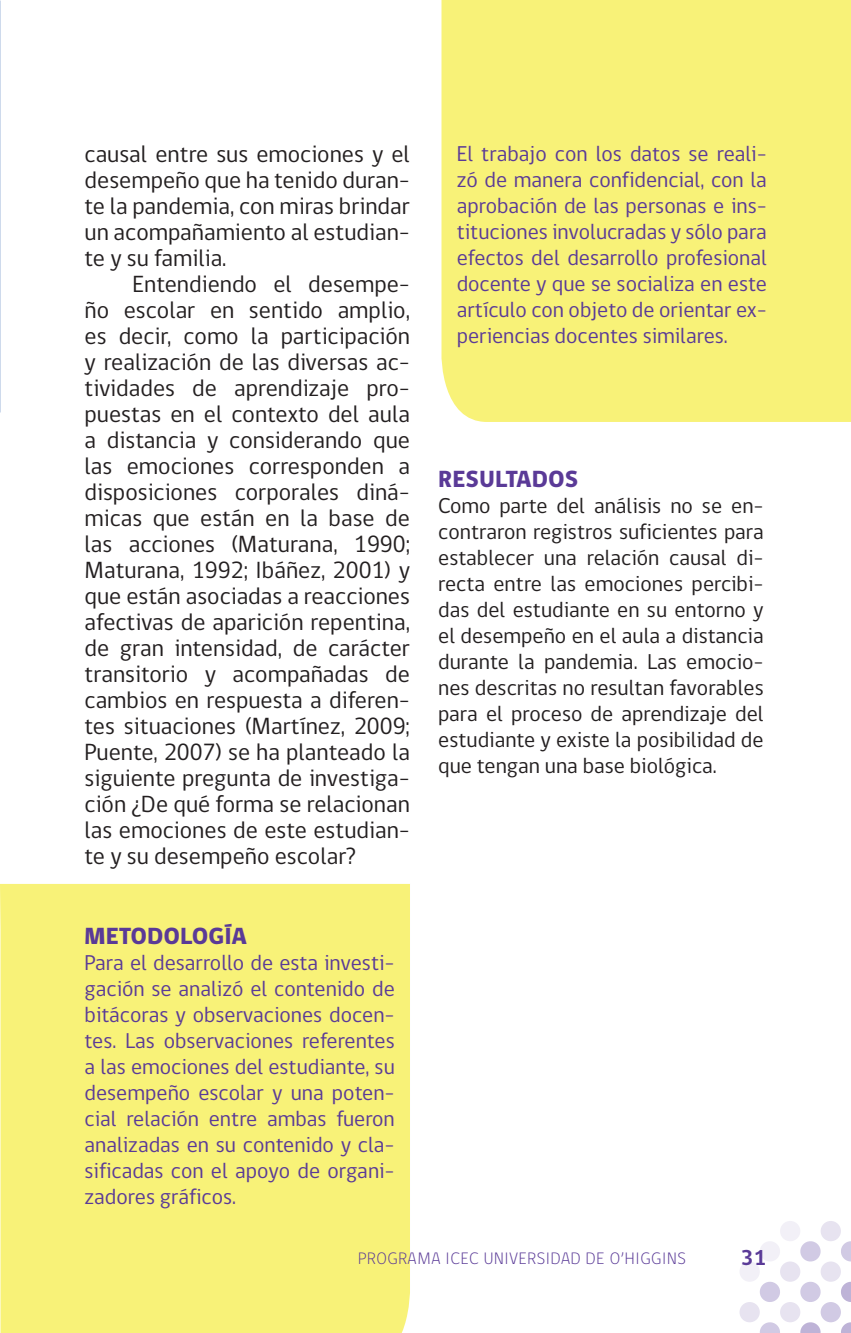
<style>
.page{position:relative;width:851px;height:1333px;background:#fff}
.page>*{position:absolute;margin:0;border:0;box-sizing:border-box;transform-origin:0 0}
.Cuerpo_de_Texto{font:24px/26px "gob CL";color:#231f20;text-align:justify}
.Cuerpo_de_Texto-2{font:800 24px "gob CL";letter-spacing:.01em;color:#5a3a97}
.Cuerpo_de_Texto-3{font:22px/26px "gob CL";color:#5a3a97;text-align:justify}
.Cuerpo_de_Texto-4{font:22px/26px "gob CL";color:#231f20;text-align:justify}
.t1{font:700 22px "gob CL";color:#5a3a97}
.t2{font:300 17px "gob CL";letter-spacing:.04em;color:#5a3a97}
</style>
<div class="page">
<svg style="left:760px;top:1322px;width:20px;height:10px"></svg>
<div style="left:739px;top:1301px;width:20px;height:21px;background:#e7e3f0;border-radius:50%"></div>
<svg style="left:760px;top:1281px;width:20px;height:21px"></svg>
<div style="left:739px;top:1261px;width:20px;height:20px;background:#f2f0f7;border-radius:50%"></div>
<svg style="left:800px;top:1322px;width:21px;height:10px"></svg>
<svg style="left:841px;top:1322px;width:9px;height:10px"></svg>
<div style="left:780px;top:1301px;width:20px;height:21px;background:#e7e3f0;border-radius:50%"></div>
<div style="left:820px;top:1301px;width:20px;height:21px;background:#d1cae4;border-radius:50%"></div>
<svg style="left:800px;top:1281px;width:21px;height:21px"></svg>
<svg style="left:841px;top:1282px;width:9px;height:20px"></svg>
<div style="left:780px;top:1261px;width:20px;height:20px;background:#e7e3f0;border-radius:50%"></div>
<div style="left:820px;top:1261px;width:20px;height:20px;background:#e7e3f0;border-radius:50%"></div>
<svg style="left:760px;top:1241px;width:20px;height:20px"></svg>
<svg style="left:800px;top:1241px;width:21px;height:21px"></svg>
<svg style="left:841px;top:1241px;width:9px;height:21px"></svg>
<div style="left:780px;top:1220px;width:20px;height:21px;background:#f2f0f7;border-radius:50%"></div>
<div style="left:820px;top:1220px;width:20px;height:21px;background:#e7e3f0;border-radius:50%"></div>
<div style="left:441px;top:0;width:409px;height:422px;background:#f8f278"></div>
<div style="left:0;top:883px;width:410px;height:449px;background:#f8f278"></div>
<p class="Cuerpo_de_Texto" style="left:85px;top:142px;width:327px">causal entre sus emociones y el desempeño que ha tenido duran&shy;te la pandemia, con miras brindar un acompañamiento al estudian&shy;te y su familia.</p>
<p class="Cuerpo_de_Texto" style="left:85px;top:272px;width:327px;text-indent:48px">Entendiendo el desempe&shy;ño escolar en sentido amplio, es decir, como la participación y realización de las diversas ac&shy;tividades de aprendizaje pro&shy;puestas en el contexto del aula a distancia y considerando que las emociones corresponden a disposiciones corporales diná&shy;micas que están en la base de las acciones (Maturana, 1990; Maturana, 1992; Ibáñez, 2001) y que están asociadas a reacciones afectivas de aparición repentina, de gran intensidad, de carácter transitorio y acompañadas de cambios en respuesta a diferen&shy;tes situaciones (Martínez, 2009; Puente, 2007) se ha planteado la siguiente pregunta de investiga&shy;ción ¿De qué forma se relacionan las emociones de este estudian&shy;te y su desempeño escolar?</p>
<p class="Cuerpo_de_Texto-2" style="left:85px;top:919px;width:164px">METODOLOGÍA</p>
<p class="Cuerpo_de_Texto-3" style="left:85px;top:950px;width:312px">Para el desarrollo de esta investi&shy;gación se analizó el contenido de bitácoras y observaciones docen&shy;tes. Las observaciones referentes a las emociones del estudiante, su desempeño escolar y una poten&shy;cial relación entre ambas fueron analizadas en su contenido y cla&shy;sificadas con el apoyo de organi&shy;zadores gráficos.</p>
<p class="Cuerpo_de_Texto-3" style="left:456px;top:141px;width:312px">El trabajo con los datos se reali&shy;zó de manera confidencial, con la aprobación de las personas e ins&shy;tituciones involucradas y sólo para efectos del desarrollo profesional docente y que se socializa en este artículo con objeto de orientar ex&shy;periencias docentes similares.</p>
<p class="Cuerpo_de_Texto-2" style="left:438px;top:462px;width:142px">RESULTADOS</p>
<p class="Cuerpo_de_Texto-4" style="left:438px;top:493px;width:327px">Como parte del análisis no se en&shy;contraron registros suficientes para establecer una relación causal di&shy;recta entre las emociones percibi&shy;das del estudiante en su entorno y el desempeño en el aula a distancia durante la pandemia. Las emocio&shy;nes descritas no resultan favorables para el proceso de aprendizaje del estudiante y existe la posibilidad de que tengan una base biológica.</p>
<p class="t2" style="left:358px;top:1246px;width:329px">PROGRAMA ICEC UNIVERSIDAD DE O’HIGGINS</p>
<p class="t1" style="left:740px;top:1242px;width:27px">31</p>
</div>
